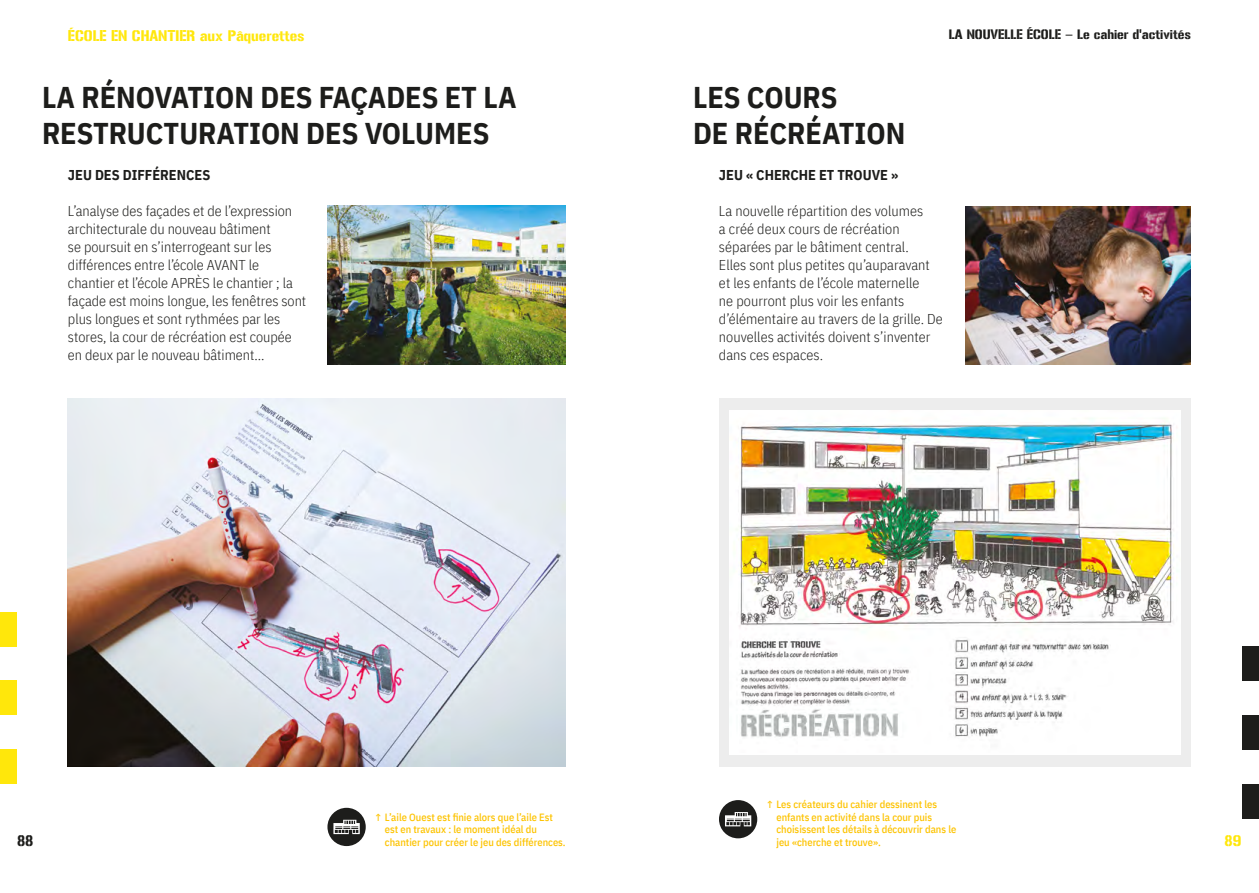
<style>
.page{position:relative;width:1259px;height:893px;background:#fff}
.page>*{position:absolute;margin:0;border:0;box-sizing:border-box;transform-origin:0 0}
.t1{font:700 30px/36px "IBM Plex Sans Cond";color:#1d1d1b}
.t2{font:300 14.25px/18px "IBM Plex Sans Cond";color:#1d1d1b}
.t3{font:700 14.25px "IBM Plex Sans Cond";color:#1d1d1b}
.t4{font:13.5px "Gunplay";color:#ffe70b}
.t5{font:13.5px "Gunplay";color:#1d1d1b}
.t6{font:12px "Gunplay";color:#1d1d1b}
.t7{font:500 10.5px/12.6px "IBM Plex Sans Cond";color:#fdc300}
</style>
<div class="page">
<div style="left:1242px;top:784px;width:17px;height:34px;background:#1d1d1b"></div>
<div style="left:1242px;top:715px;width:17px;height:34px;background:#1d1d1b"></div>
<div style="left:1242px;top:646px;width:17px;height:35px;background:#1d1d1b"></div>
<div style="left:0;top:749px;width:17px;height:35px;background:#ffe70b"></div>
<div style="left:0;top:681px;width:17px;height:34px;background:#ffe70b"></div>
<div style="left:0;top:612px;width:17px;height:34px;background:#ffe70b"></div>
<img style="left:327px;top:206px;width:239px;height:159px">
<img style="left:68px;top:398px;width:498px;height:368px">
<img style="left:965px;top:206px;width:226px;height:159px">
<div style="left:719px;top:398px;width:472px;height:369px;background:#ededed"></div>
<img style="left:729px;top:410px;width:451px;height:343px">
<div style="left:327px;top:808px;width:39px;height:38px;background:#1d1d1b;border-radius:50%"></div>
<svg style="left:333px;top:820px;width:27px;height:14px"></svg>
<div style="left:719px;top:800px;width:38px;height:38px;background:#1d1d1b;border-radius:50%"></div>
<svg style="left:725px;top:812px;width:26px;height:14px"></svg>
<p class="t4" style="left:68px;top:27px;width:238px">ÉCOLE EN CHANTIER aux Pâquerettes</p>
<p class="t6" style="left:949px;top:28px;width:243px">LA NOUVELLE ÉCOLE – Le cahier d'activités</p>
<h1 class="t1" style="left:42px;top:77px;width:476px">LA RÉNOVATION DES FAÇADES ET LA<br>RESTRUCTURATION DES VOLUMES</h1>
<h1 class="t1" style="left:693px;top:77px;width:214px">LES COURS<br>DE RÉCRÉATION</h1>
<p class="t3" style="left:68px;top:164px;width:144px">JEU DES DIFFÉRENCES</p>
<p class="t2" style="left:68px;top:201px;width:240px">L’analyse des façades et de l’expression architecturale du nouveau bâtiment<br>se poursuit en s’interrogeant sur les différences entre l’école AVANT le chantier et l’école APRÈS le chantier ; la façade est moins longue, les fenêtres sont plus longues et sont rythmées par les stores, la cour de récréation est coupée en deux par le nouveau bâtiment...</p>
<p class="t3" style="left:719px;top:164px;width:181px">JEU « CHERCHE ET TROUVE »</p>
<p class="t2" style="left:719px;top:201px;width:225px">La nouvelle répartition des volumes<br>a créé deux cours de récréation séparées par le bâtiment central.<br>Elles sont plus petites qu’auparavant et les enfants de l’école maternelle<br>ne pourront plus voir les enfants d’élémentaire au travers de la grille. De nouvelles activités doivent s’inventer dans ces espaces.</p>
<p class="t7" style="left:776px;top:797px;width:181px;text-indent:-11px">↑ Les créateurs du cahier dessinent les enfants en activité dans la cour puis choisissent les détails à découvrir dans le jeu «cherche et trouve».</p>
<p class="t7" style="left:385px;top:810px;width:182px;text-indent:-11px">↑ L’aile Ouest est finie alors que l’aile Est est en travaux : le moment idéal du chantier pour créer le jeu des différences.</p>
<p class="t5" style="left:17px;top:833px;width:18px">88</p>
<p class="t4" style="left:1224px;top:833px;width:18px">89</p>
</div>
